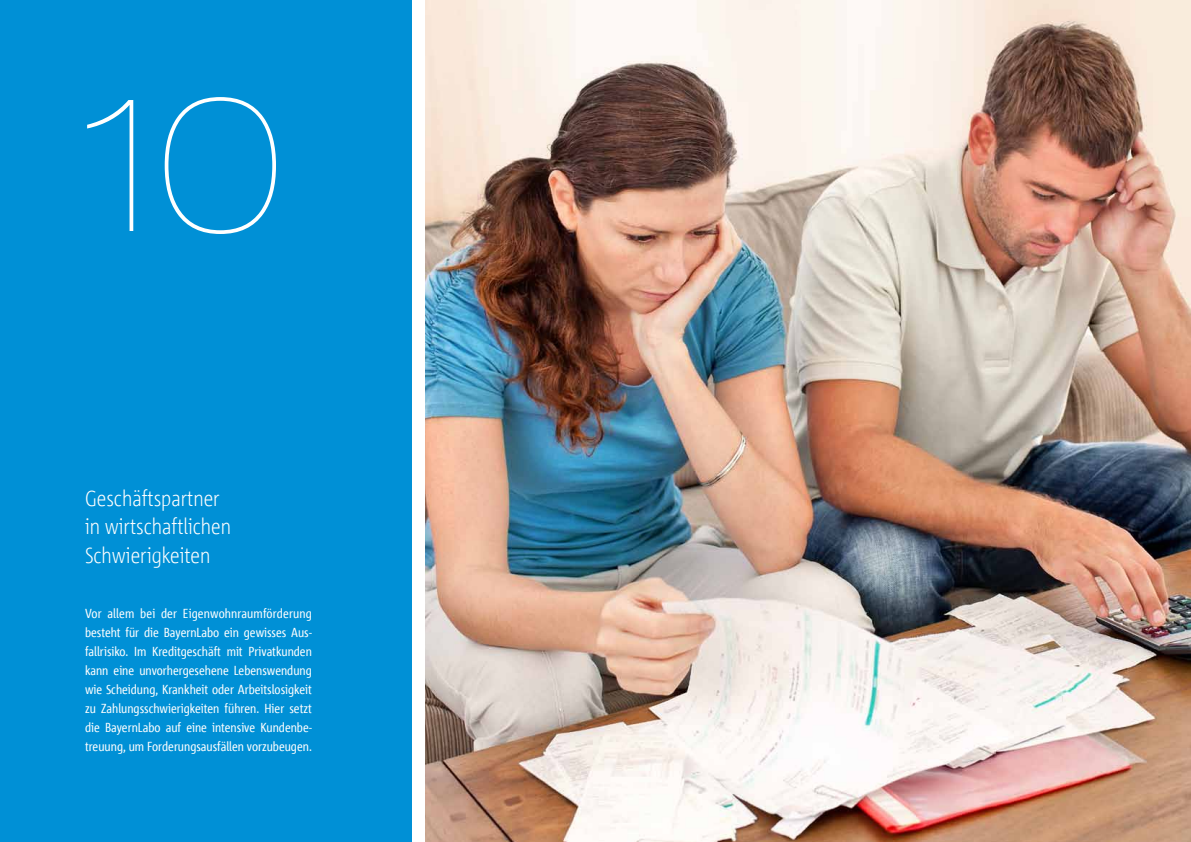
<style>
.page{position:relative;width:1191px;height:842px;background:#fff}
.page>*{position:absolute;margin:0;border:0;box-sizing:border-box;transform-origin:0 0}
.t1{font:900 expanded 186px "Helvetica Neue LT";color:#fff}
.t2{font:300 22px/28.3px "Corpid Cd L Finc";color:#fff}
.t3{font:13px/19px "Corpid Cd L Finc";color:#fff;text-align:justify}
</style>
<div class="page">
<div style="left:0;top:0;width:411px;height:842px;background:#0090d6"></div>
<img style="left:425px;top:0;width:766px;height:842px">
<h1 class="t1" style="left:81px;top:57px;width:201px">10</h1>
<h2 class="t2" style="left:85px;top:485px;width:148px">Geschäftspartner in wirtschaftlichen<br>Schwierigkeiten</h2>
<p class="t3" style="left:85px;top:604px;width:228px">Vor allem bei der Eigenwohnraumförderung besteht für die BayernLabo ein gewisses Aus&shy;fallrisiko. Im Kreditgeschäft mit Privatkunden kann eine unvorhergesehene Lebenswendung wie Scheidung, Krankheit oder Arbeitslosigkeit zu Zahlungsschwierigkeiten führen. Hier setzt die BayernLabo auf eine intensive Kundenbe&shy;treuung, um Forderungsausfällen vorzubeugen.</p>
</div>
